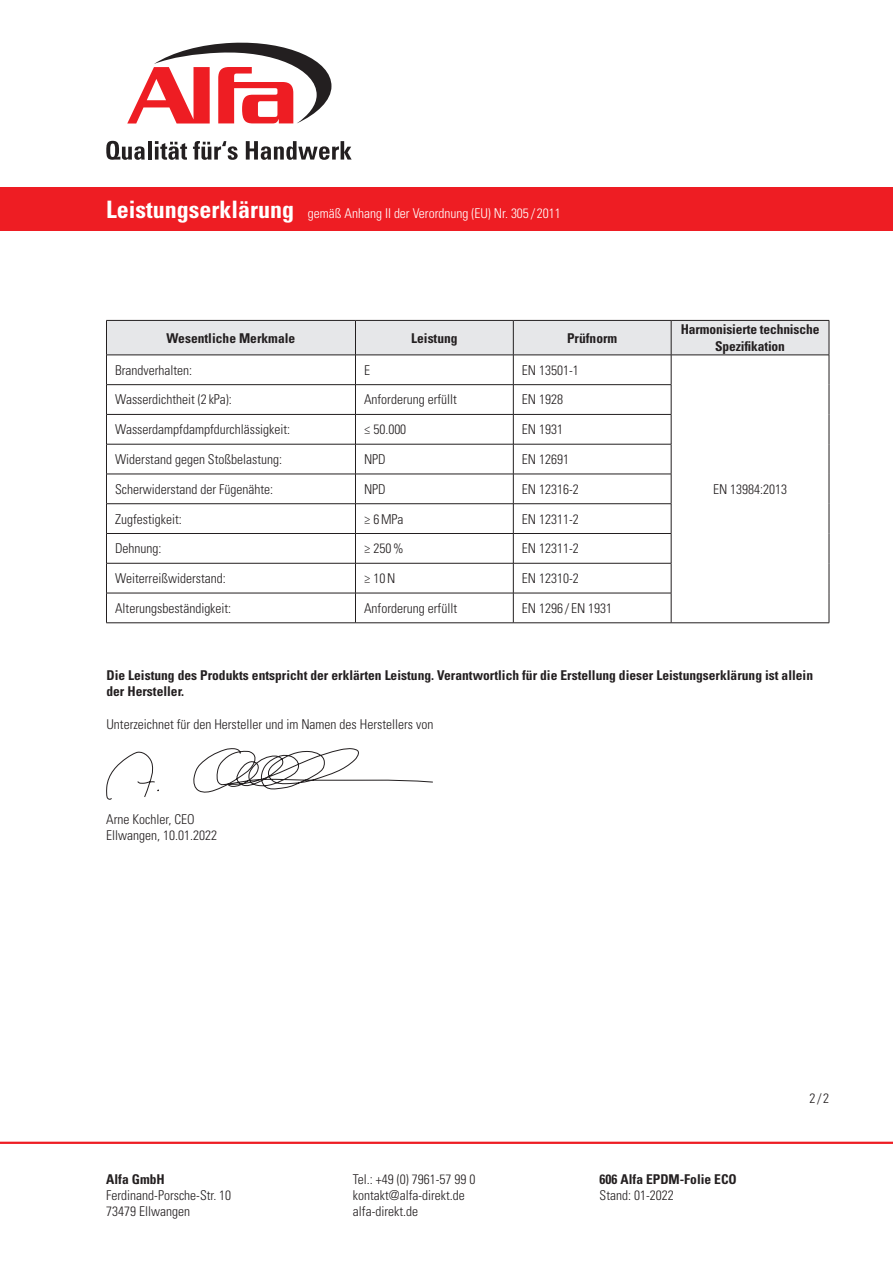
<style>
.page{position:relative;width:893px;height:1263px;background:#fff}
.page>*{position:absolute;margin:0;border:0;box-sizing:border-box;transform-origin:0 0}
.t1{font:300 condensed 13.5px/16.2px "Univers LT Std";color:#231f20}
.t2{font:700 condensed 13.5px/16.2px "Univers LT Std";color:#231f20;text-align:center}
.t3{font:300 condensed 13.5px "Univers LT Std";color:#fff}
.s1{font-weight:700;font-size:24px}
</style>
<div class="page">
<hr style="left:0;top:1142px;width:893px;height:2px;background:#ee1d23">
<div style="left:0;top:187px;width:893px;height:44px;background:#ee1d23"></div>
<svg style="left:106px;top:141px;width:39px;height:19px"></svg>
<hr style="left:148px;top:141px;width:3px;height:19px;background:#231f20">
<svg style="left:155px;top:141px;width:32px;height:19px"></svg>
<svg style="left:193px;top:141px;width:45px;height:19px"></svg>
<svg style="left:246px;top:141px;width:106px;height:19px"></svg>
<svg style="left:127px;top:43px;width:205px;height:81px"></svg>
<svg style="left:106px;top:320px;width:724px;height:124px"></svg>
<hr style="left:829px;top:414px;width:1px;height:30px;background:#231f20">
<hr style="left:106px;top:444px;width:249px;height:1px;background:#231f20">
<hr style="left:106px;top:444px;width:1px;height:30px;background:#231f20">
<hr style="left:355px;top:444px;width:158px;height:1px;background:#231f20">
<hr style="left:355px;top:444px;width:1px;height:30px;background:#231f20">
<hr style="left:513px;top:444px;width:158px;height:1px;background:#231f20">
<hr style="left:513px;top:444px;width:1px;height:30px;background:#231f20">
<hr style="left:671px;top:444px;width:1px;height:30px;background:#231f20">
<hr style="left:829px;top:444px;width:1px;height:30px;background:#231f20">
<hr style="left:106px;top:474px;width:249px;height:1px;background:#231f20">
<hr style="left:355px;top:474px;width:158px;height:1px;background:#231f20">
<hr style="left:513px;top:474px;width:158px;height:1px;background:#231f20">
<hr style="left:829px;top:474px;width:1px;height:30px;background:#231f20">
<hr style="left:106px;top:503px;width:249px;height:1px;background:#231f20">
<hr style="left:355px;top:503px;width:158px;height:1px;background:#231f20">
<hr style="left:513px;top:503px;width:158px;height:1px;background:#231f20">
<svg style="left:829px;top:504px;width:1px;height:29px"></svg>
<hr style="left:106px;top:533px;width:249px;height:1px;background:#231f20">
<svg style="left:106px;top:474px;width:1px;height:89px"></svg>
<hr style="left:355px;top:533px;width:158px;height:1px;background:#231f20">
<svg style="left:355px;top:474px;width:1px;height:89px"></svg>
<hr style="left:513px;top:533px;width:158px;height:1px;background:#231f20">
<svg style="left:513px;top:474px;width:1px;height:89px"></svg>
<svg style="left:671px;top:474px;width:1px;height:89px"></svg>
<hr style="left:829px;top:533px;width:1px;height:30px;background:#231f20">
<hr style="left:106px;top:563px;width:249px;height:1px;background:#231f20">
<hr style="left:106px;top:563px;width:1px;height:30px;background:#231f20">
<hr style="left:355px;top:563px;width:158px;height:1px;background:#231f20">
<hr style="left:355px;top:563px;width:1px;height:30px;background:#231f20">
<hr style="left:513px;top:563px;width:158px;height:1px;background:#231f20">
<hr style="left:513px;top:563px;width:1px;height:30px;background:#231f20">
<hr style="left:671px;top:563px;width:1px;height:30px;background:#231f20">
<hr style="left:829px;top:563px;width:1px;height:30px;background:#231f20">
<hr style="left:106px;top:593px;width:249px;height:1px;background:#231f20">
<hr style="left:106px;top:593px;width:1px;height:30px;background:#231f20">
<hr style="left:355px;top:593px;width:158px;height:1px;background:#231f20">
<hr style="left:355px;top:593px;width:1px;height:30px;background:#231f20">
<hr style="left:513px;top:593px;width:158px;height:1px;background:#231f20">
<hr style="left:513px;top:593px;width:1px;height:30px;background:#231f20">
<hr style="left:671px;top:593px;width:1px;height:30px;background:#231f20">
<hr style="left:829px;top:593px;width:1px;height:30px;background:#231f20">
<hr style="left:106px;top:622px;width:249px;height:1px;background:#231f20">
<hr style="left:355px;top:622px;width:158px;height:1px;background:#231f20">
<hr style="left:513px;top:622px;width:158px;height:1px;background:#231f20">
<hr style="left:671px;top:622px;width:158px;height:1px;background:#231f20">
<svg style="left:106px;top:748px;width:327px;height:51px"></svg>
<p class="t3" style="left:106px;top:205px;width:456px"><span class="s1">Leistungserklärung</span> gemäß Anhang II der Verordnung (EU) Nr. 305 / 2011</p>
<p class="t2" style="left:167px;top:330px;width:130px">Wesentliche Merkmale</p>
<p class="t2" style="left:411px;top:330px;width:48px">Leistung</p>
<p class="t2" style="left:567px;top:330px;width:52px">Prüfnorm</p>
<p class="t2" style="left:681px;top:321px;width:140px">Harmonisierte technische<br>Spezifikation</p>
<p class="t1" style="left:115px;top:362px;width:79px">Brandverhalten:</p>
<p class="t1" style="left:364px;top:362px;width:7px">E</p>
<p class="t1" style="left:522px;top:362px;width:58px">EN 13501-1</p>
<p class="t1" style="left:115px;top:392px;width:118px">Wasserdichtheit (2 kPa):</p>
<p class="t1" style="left:364px;top:392px;width:94px">Anforderung erfüllt</p>
<p class="t1" style="left:522px;top:392px;width:43px">EN 1928</p>
<p class="t1" style="left:115px;top:421px;width:177px">Wasserdampfdampfdurchlässigkeit:</p>
<p class="t1" style="left:364px;top:421px;width:44px">≤ 50.000</p>
<p class="t1" style="left:522px;top:421px;width:43px">EN 1931</p>
<p class="t1" style="left:115px;top:451px;width:169px">Widerstand gegen Stoßbelastung:</p>
<p class="t1" style="left:364px;top:451px;width:23px">NPD</p>
<p class="t1" style="left:522px;top:451px;width:49px">EN 12691</p>
<p class="t1" style="left:115px;top:481px;width:160px">Scherwiderstand der Fügenähte:</p>
<p class="t1" style="left:364px;top:481px;width:23px">NPD</p>
<p class="t1" style="left:522px;top:481px;width:58px">EN 12316-2</p>
<p class="t1" style="left:115px;top:511px;width:68px">Zugfestigkeit:</p>
<p class="t1" style="left:364px;top:511px;width:41px">≥ 6MPa</p>
<p class="t1" style="left:522px;top:511px;width:58px">EN 12311-2</p>
<p class="t1" style="left:115px;top:540px;width:48px">Dehnung:</p>
<p class="t1" style="left:364px;top:540px;width:41px">≥ 250%</p>
<p class="t1" style="left:522px;top:540px;width:58px">EN 12311-2</p>
<p class="t1" style="left:115px;top:570px;width:112px">Weiterreißwiderstand:</p>
<p class="t1" style="left:364px;top:570px;width:33px">≥ 10N</p>
<p class="t1" style="left:522px;top:570px;width:58px">EN 12310-2</p>
<p class="t1" style="left:115px;top:600px;width:118px">Alterungsbeständigkeit:</p>
<p class="t1" style="left:364px;top:600px;width:94px">Anforderung erfüllt</p>
<p class="t1" style="left:522px;top:600px;width:92px">EN 1296 / EN 1931</p>
<p class="t1" style="left:713px;top:481px;width:76px">EN 13984:2013</p>
<p class="t2" style="left:106px;top:667px;width:708px;text-align:left">Die Leistung des Produkts entspricht der erklärten Leistung. Verantwortlich für die Erstellung dieser Leistungserklärung ist allein der Hersteller.</p>
<p class="t1" style="left:106px;top:716px;width:328px">Unterzeichnet für den Hersteller und im Namen des Herstellers von</p>
<p class="t1" style="left:106px;top:811px;width:112px">Arne Kochler, CEO<br>Ellwangen, 10.01.2022</p>
<p class="t2" style="left:106px;top:1171px;width:60px">Alfa GmbH</p>
<p class="t1" style="left:106px;top:1187px;width:126px">Ferdinand-Porsche-Str. 10<br>73479 Ellwangen</p>
<p class="t1" style="left:353px;top:1171px;width:124px">Tel.: +49 (0) 7961-57 99 0 kontakt@alfa-direkt.de alfa-direkt.de</p>
<p class="t2" style="left:600px;top:1171px;width:139px">606 Alfa EPDM-Folie ECO</p>
<p class="t1" style="left:600px;top:1187px;width:76px">Stand: 01-2022</p>
<p class="t1" style="left:809px;top:1090px;width:21px">2/2</p>
</div>
